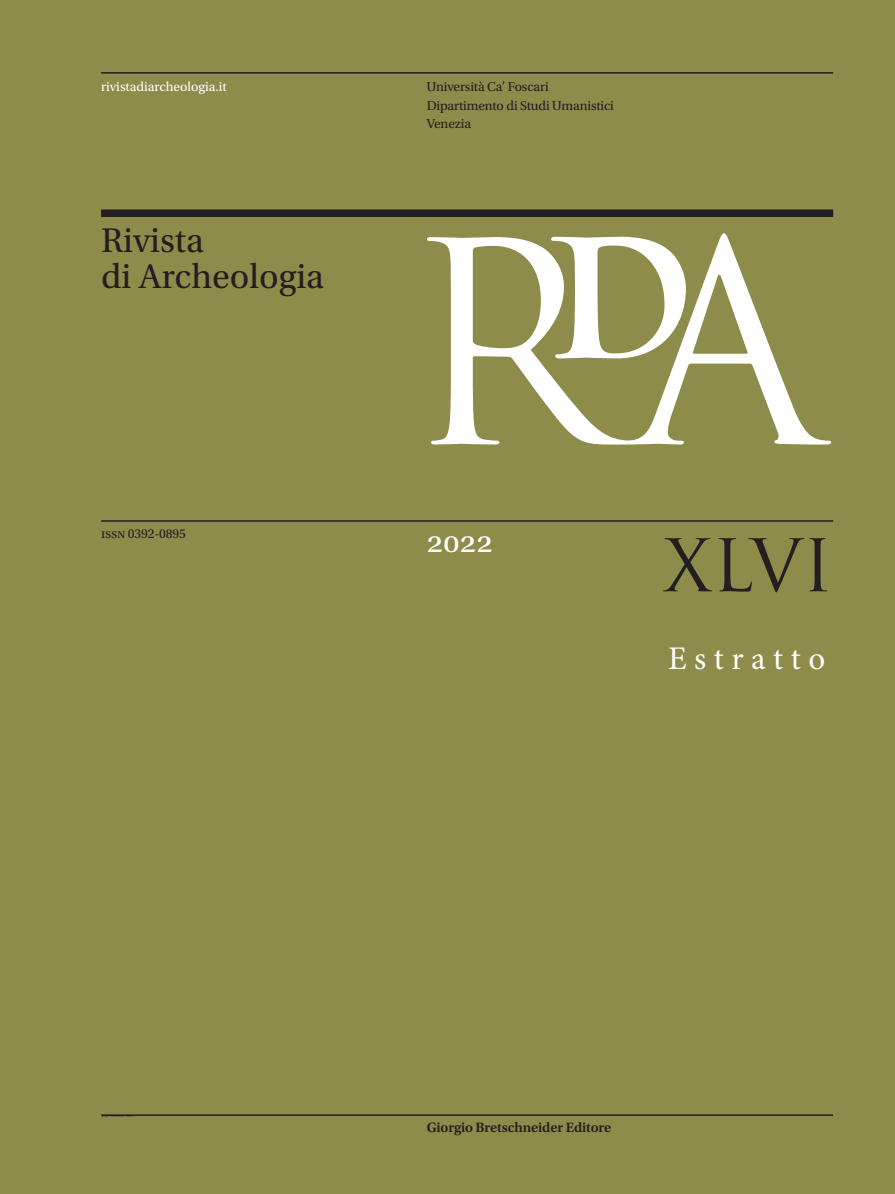
<style>
.page{position:relative;width:895px;height:1194px;background:#fff}
.page>*{position:absolute;margin:0;border:0;box-sizing:border-box;transform-origin:0 0}
.t1{font:70.5px "Trajan Pro";color:#231f20}
.t2{font:36px/36px "Utopia Std";color:#231f20}
.t3{font:33px "Minion Pro";color:#fff}
.t4{font:33px "Utopia Std";color:#fff}
.t5{font:600 14.25px "Utopia Std";letter-spacing:-.01em;color:#231f20}
.t6{font:13.5px "Utopia Std";letter-spacing:-.01em;color:#231f20}
.t7{font:13.5px "Utopia Std";color:#fff}
</style>
<div class="page">
<div style="left:0;top:0;width:894px;height:1193px;background:#8d8c4a"></div>
<svg style="left:427px;top:233px;width:403px;height:211px"></svg>
<svg style="left:551px;top:237px;width:134px;height:121px"></svg>
<div style="left:101px;top:209px;width:731px;height:8px;background:#231f20"></div>
<hr style="left:101px;top:72px;width:731px;height:2px;background:#231f20">
<hr style="left:101px;top:520px;width:731px;height:1px;background:#231f20">
<hr style="left:101px;top:1114px;width:731px;height:1px;background:#231f20">
<img style="left:102px;top:1114px;width:31px;height:4px">
<p class="t7" style="left:101px;top:82px;width:127px">rivistadiarcheologia.it</p>
<p class="t2" style="left:101px;top:226px;width:224px">Rivista<br>di Archeologia</p>
<p class="t6" style="left:101px;top:528px;width:86px">issn 0392-0895</p>
<p class="t6" style="left:426px;top:82px;width:123px">Università Ca’ Foscari</p>
<p class="t6" style="left:426px;top:100px;width:189px">Dipartimento di Studi Umanistici</p>
<p class="t6" style="left:426px;top:118px;width:46px">Venezia</p>
<p class="t4" style="left:426px;top:528px;width:68px">2022</p>
<p class="t1" style="left:663px;top:525px;width:171px">XLVI</p>
<h3 class="t3" style="left:667px;top:637px;width:159px">E s t r a t t o</h3>
<p class="t5" style="left:426px;top:1121px;width:186px">Giorgio Bretschneider Editore</p>
</div>
